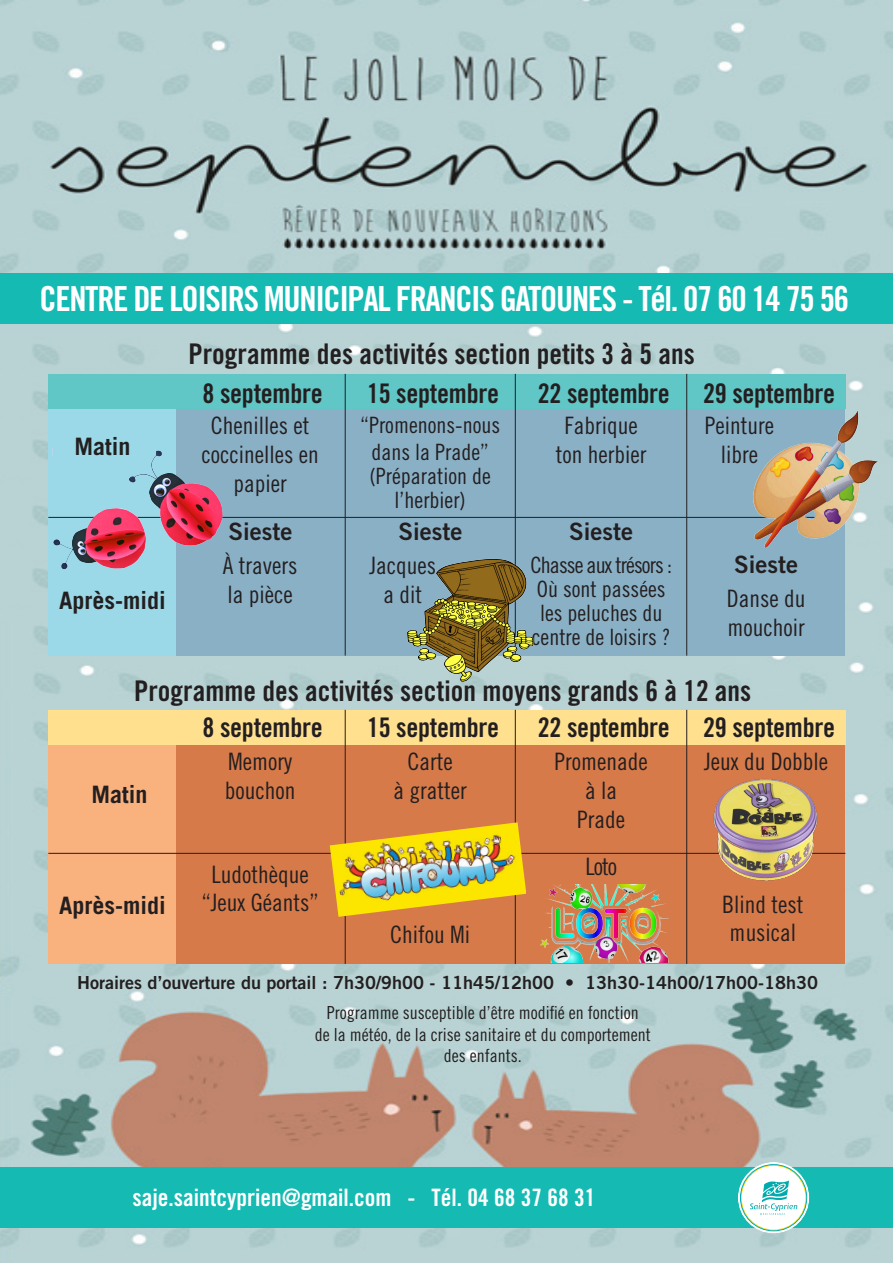
<style>
.page{position:relative;width:893px;height:1263px;background:#fff}
.page>*{position:absolute;margin:0;border:0;box-sizing:border-box;transform-origin:0 0}
.t1{font:34.5px "Trade Gothic Bold Cond Twenty";letter-spacing:-.04em;color:#fff}
.t2{font:28.5px "Trade Gothic Bold Cond Twenty";color:#231f20}
.t3{font:27px "Trade Gothic Bold Cond Twenty";letter-spacing:-.01em;color:#231f20}
.t4{font:24px/28.8px "Trade Gothic Cond Eighteen";color:#231f20;text-align:center}
.t5{font:24px "Trade Gothic Bold Cond Twenty";color:#fff}
.t6{font:700 24px "Trade Gothic";color:#231f20}
.t7{font:24px "Trade Gothic Bold Two";color:#231f20}
.t8{font:22.5px/24px "Trade Gothic Cond Eighteen";color:#231f20;text-align:center}
.t9{font:22.5px "Trade Gothic Cond Eighteen";letter-spacing:-.04em;color:#231f20}
.t10{font:18px "Trade Gothic Cond Eighteen";color:#231f20}
.t11{font:18px "Trade Gothic Bold Two";color:#231f20}
</style>
<div class="page">
<img style="left:0;top:0;width:893px;height:273px">
<img style="left:0;top:323px;width:893px;height:940px">
<img style="left:0;top:659px;width:893px;height:298px">
<div style="left:175px;top:405px;width:670px;height:251px;background:#8ab0c6"></div>
<div style="left:175px;top:741px;width:670px;height:223px;background:#d67a4a"></div>
<div style="left:48px;top:405px;width:127px;height:251px;background:#9bd9e8"></div>
<div style="left:48px;top:741px;width:127px;height:223px;background:#f9b17e"></div>
<div style="left:48px;top:374px;width:797px;height:35px;background:#61c6c6"></div>
<div style="left:48px;top:710px;width:797px;height:34px;background:#ffe08f"></div>
<div style="left:0;top:1167px;width:893px;height:61px;background:#15bbb3"></div>
<div style="left:0;top:273px;width:893px;height:50px;background:#15bbb3"></div>
<svg style="left:738px;top:1162px;width:71px;height:71px"></svg>
<svg style="left:740px;top:1164px;width:67px;height:67px;background:#c1e9e1"></svg>
<hr style="left:48px;top:517px;width:797px;height:1px;background:#231f20">
<hr style="left:48px;top:853px;width:797px;height:1px;background:#231f20">
<hr style="left:345px;top:374px;width:1px;height:282px;background:#231f20">
<hr style="left:345px;top:710px;width:1px;height:254px;background:#231f20">
<hr style="left:515px;top:374px;width:1px;height:282px;background:#231f20">
<hr style="left:515px;top:710px;width:1px;height:254px;background:#231f20">
<hr style="left:686px;top:374px;width:1px;height:282px;background:#231f20">
<hr style="left:686px;top:710px;width:1px;height:254px;background:#231f20">
<img style="left:53px;top:449px;width:171px;height:121px">
<img style="left:387px;top:553px;width:172px;height:133px">
<img style="left:708px;top:779px;width:114px;height:102px">
<img style="left:540px;top:884px;width:128px;height:79px">
<img style="left:330px;top:822px;width:196px;height:95px">
<img style="left:746px;top:411px;width:147px;height:136px">
<p class="t1" style="left:40px;top:278px;width:811px">CENTRE DE LOISIRS MUNICIPAL FRANCIS GATOUNES - Tél. 07 60 14 75 56</p>
<p class="t6" style="left:74px;top:432px;width:58px">Matin</p>
<p class="t6" style="left:59px;top:585px;width:108px">Après-midi</p>
<p class="t2" style="left:189px;top:337px;width:508px">Programme des activités section petits 3 à 5 ans</p>
<p class="t3" style="left:203px;top:377px;width:122px">8 septembre</p>
<p class="t3" style="left:367px;top:377px;width:133px">15 septembre</p>
<p class="t3" style="left:538px;top:377px;width:133px">22 septembre</p>
<p class="t3" style="left:703px;top:377px;width:133px">29 septembre</p>
<p class="t4" style="left:201px;top:411px;width:119px">Chenilles et coccinelles en papier</p>
<p class="t8" style="left:360px;top:411px;width:141px;line-height:27px">“Promenons-nous dans la Prade”</p>
<p class="t8" style="left:370px;top:464px;width:123px">(Préparation de l’herbier)</p>
<p class="t4" style="left:565px;top:411px;width:75px">Fabrique</p>
<p class="t4" style="left:556px;top:440px;width:92px">ton herbier</p>
<p class="t4" style="left:705px;top:411px;width:71px">Peinture</p>
<p class="t4" style="left:721px;top:440px;width:39px">libre</p>
<p class="t7" style="left:229px;top:517px;width:65px">Sieste</p>
<p class="t7" style="left:398px;top:517px;width:65px">Sieste</p>
<p class="t7" style="left:569px;top:517px;width:65px">Sieste</p>
<p class="t4" style="left:223px;top:551px;width:76px">À travers</p>
<p class="t4" style="left:227px;top:580px;width:67px">la pièce</p>
<p class="t4" style="left:370px;top:551px;width:68px">Jacques</p>
<p class="t4" style="left:384px;top:580px;width:40px">a dit</p>
<p class="t9" style="left:530px;top:552px;width:143px">Chasse aux trésors :</p>
<p class="t8" style="left:537px;top:577px;width:130px">Où sont passées</p>
<p class="t8" style="left:532px;top:601px;width:140px">les peluches du centre de loisirs ?</p>
<p class="t7" style="left:734px;top:550px;width:65px">Sieste</p>
<p class="t4" style="left:727px;top:584px;width:80px;text-align:left">Danse du mouchoir</p>
<p class="t2" style="left:134px;top:674px;width:619px">Programme des activités section moyens grands 6 à 12 ans</p>
<p class="t6" style="left:91px;top:780px;width:58px">Matin</p>
<p class="t6" style="left:59px;top:890px;width:108px">Après-midi</p>
<p class="t3" style="left:203px;top:711px;width:122px">8 septembre</p>
<p class="t4" style="left:228px;top:747px;width:66px">Memory</p>
<p class="t4" style="left:225px;top:776px;width:72px">bouchon</p>
<p class="t4" style="left:211px;top:859px;width:99px">Ludothèque</p>
<p class="t4" style="left:201px;top:888px;width:119px">“Jeux Géants”</p>
<p class="t3" style="left:367px;top:711px;width:133px">15 septembre</p>
<p class="t4" style="left:408px;top:747px;width:47px">Carte</p>
<p class="t4" style="left:394px;top:776px;width:75px">à gratter</p>
<p class="t4" style="left:390px;top:920px;width:81px">Chifou Mi</p>
<p class="t3" style="left:538px;top:711px;width:133px">22 septembre</p>
<p class="t4" style="left:555px;top:747px;width:95px">Promenade</p>
<p class="t4" style="left:585px;top:776px;width:33px">à la</p>
<p class="t4" style="left:577px;top:804px;width:49px">Prade</p>
<p class="t4" style="left:585px;top:852px;width:33px">Loto</p>
<p class="t3" style="left:703px;top:711px;width:133px">29 septembre</p>
<p class="t4" style="left:704px;top:747px;width:125px">Jeux du Dobble</p>
<p class="t4" style="left:722px;top:889px;width:83px">Blind test</p>
<p class="t4" style="left:730px;top:918px;width:68px">musical</p>
<p class="t11" style="left:77px;top:971px;width:742px">Horaires d’ouverture du portail : 7h30/9h00 - 11h45/12h00 • 13h30-14h00/17h00-18h30</p>
<p class="t10" style="left:327px;top:1002px;width:313px">Programme susceptible d’être modifié en fonction</p>
<p class="t10" style="left:315px;top:1023px;width:337px">de la météo, de la crise sanitaire et du comportement</p>
<p class="t10" style="left:444px;top:1045px;width:79px">des enfants.</p>
<p class="t5" style="left:133px;top:1183px;width:464px">saje.saintcyprien@gmail.com - Tél. 04 68 37 68 31</p>
</div>
